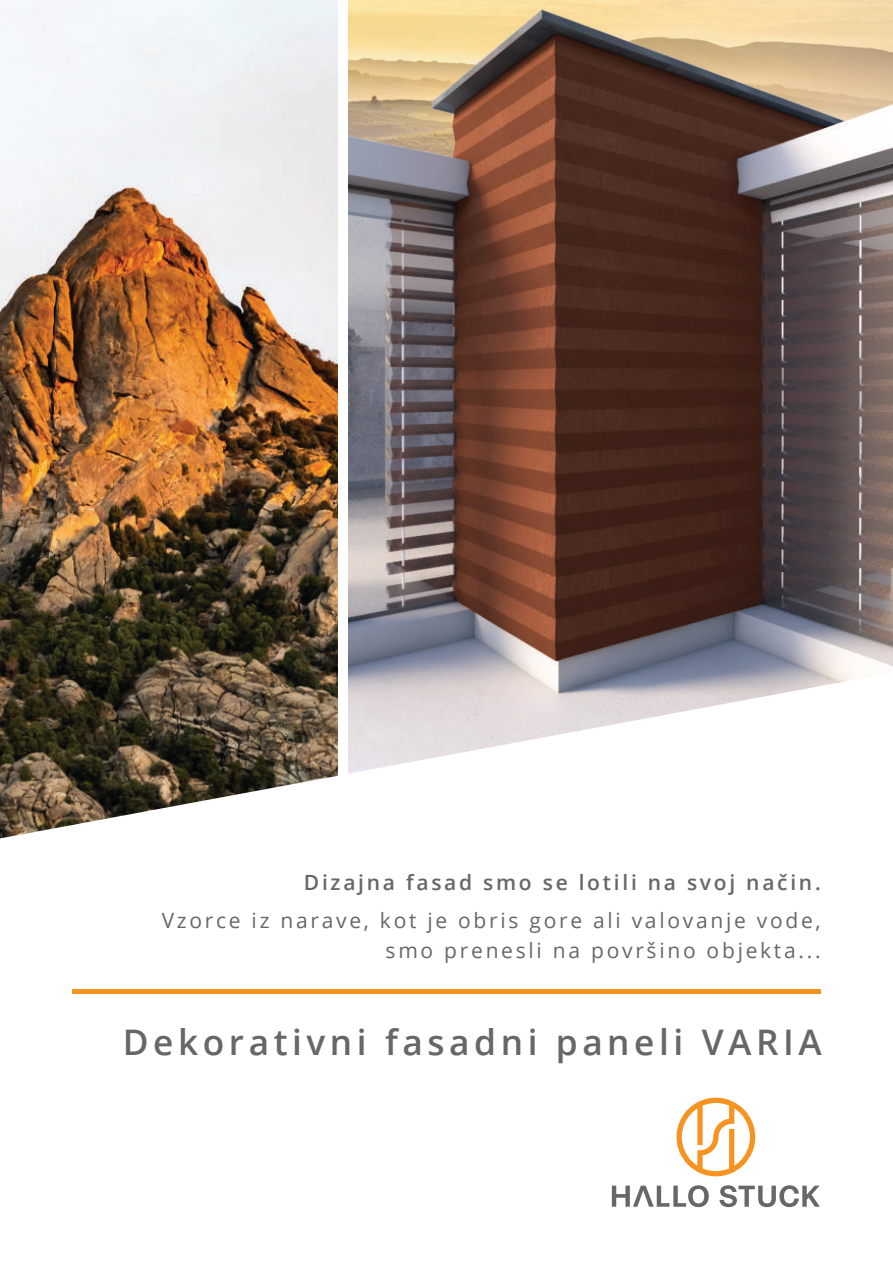
<style>
.page{position:relative;width:893px;height:1263px;background:#fff}
.page>*{position:absolute;margin:0;border:0;box-sizing:border-box;transform-origin:0 0}
.t1{font:600 35.25px "Open Sans";letter-spacing:.13em;color:#666767}
.t2{font:21px/30px "Open Sans";letter-spacing:.13em;color:#666767;text-align:right}
.t3{font:600 21px "Open Sans";letter-spacing:.13em;color:#666767}
</style>
<div class="page">
<img style="left:348px;top:0;width:545px;height:774px">
<img style="left:0;top:0;width:338px;height:838px">
<div style="left:72px;top:989px;width:748px;height:5px;background:#f79321"></div>
<svg style="left:677px;top:1098px;width:78px;height:78px"></svg>
<svg style="left:719px;top:1185px;width:101px;height:22px"></svg>
<svg style="left:612px;top:1185px;width:97px;height:22px"></svg>
<p class="t3" style="left:304px;top:868px;width:518px">Dizajna fasad smo se lotili na svoj način.</p>
<p class="t2" style="left:162px;top:907px;width:660px">Vzorce iz narave, kot je obris gore ali valovanje vode, smo prenesli na površino objekta...</p>
<h1 class="t1" style="left:123px;top:1028px;width:700px">Dekorativni fasadni paneli VARIA</h1>
</div>
